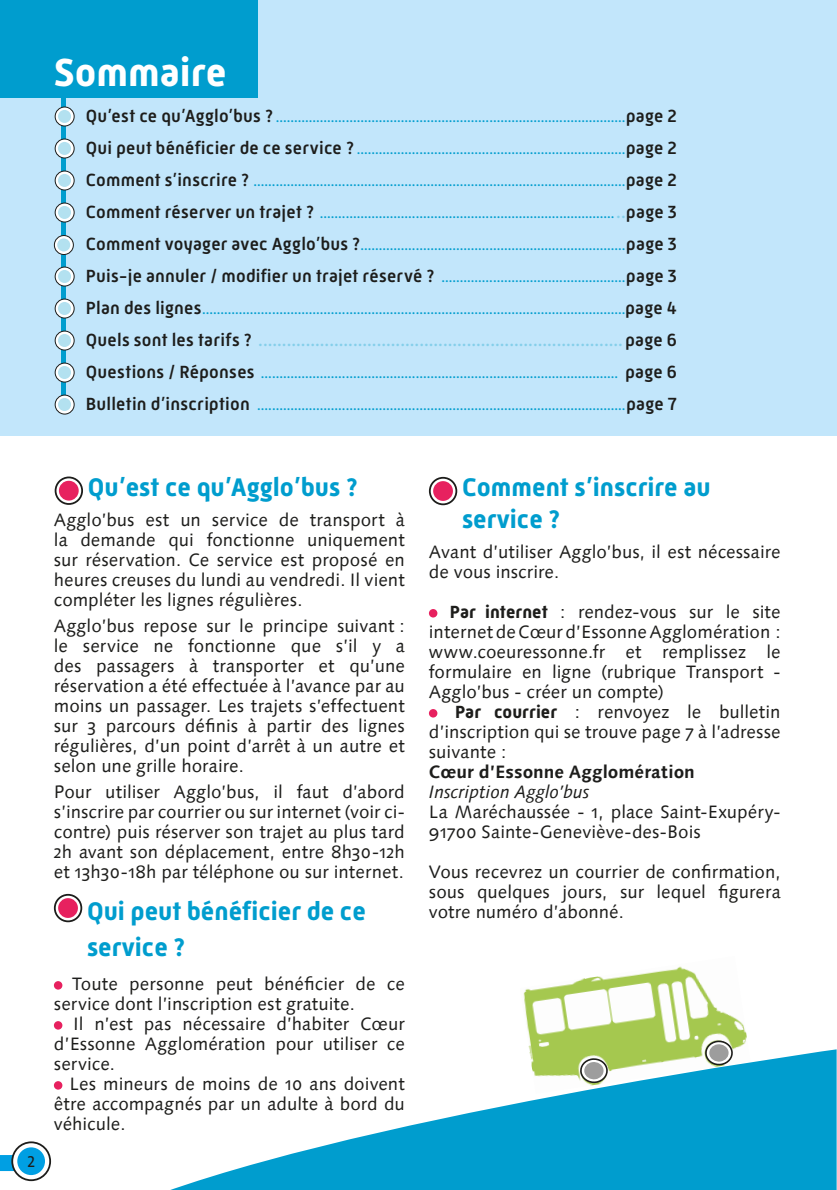
<style>
.page{position:relative;width:837px;height:1190px;background:#fff}
.page>*{position:absolute;margin:0;border:0;box-sizing:border-box;transform-origin:0 0}
.Titres{font:700 40px "Mic 32 New";color:#fff}
.Titres-2{font:700 26px/36px "Mic 32 New";color:#009dce}
.Texte_courant{font:18px/20px "Linotype Syntax Os F";color:#1d1d1b;text-align:justify}
.Texte_courant-2{font:500 18px "Mic 32 New";letter-spacing:.015em;color:#85cfea}
.Texte_courant-3{font:700 18px "Linotype Syntax Os F";color:#1d1d1b}
.Texte_courant-4{font:italic 18px "Linotype Syntax Os F";letter-spacing:-.01em;color:#1d1d1b}
.t1{font:16px "The Sans Caps";color:#1d1d1b}
.Texte_courant-5{font:500 14px "Mic 32 New";color:#009dce}
.s1{font-size:18px;color:#1d1d1b}
.s2{font-size:18px;color:#85cfea}
.s3{color:#1d1d1b}
.s4{font-family:"Mic 32 New";font-weight:700}
</style>
<div class="page">
<div style="left:0;top:1155px;width:20px;height:16px;background:#009fe3"></div>
<svg style="left:12px;top:1142px;width:38px;height:38px"></svg>
<div style="left:11px;top:1141px;width:40px;height:40px;border:2px solid #1d1d1b;border-radius:50%"></div>
<div style="left:17px;top:1147px;width:28px;height:28px;background:#009fe3;border-radius:50%"></div>
<div style="left:0;top:0;width:836px;height:436px;background:#c2e6fb"></div>
<svg style="left:62px;top:98px;width:4px;height:296px"></svg>
<div style="left:0;top:0;width:258px;height:98px;background:#009dce"></div>
<svg style="left:55px;top:107px;width:19px;height:19px"></svg>
<div style="left:55px;top:106px;width:20px;height:20px;border:1px solid #1d1d1b;border-radius:50%"></div>
<svg style="left:58px;top:110px;width:13px;height:13px"></svg>
<svg style="left:55px;top:139px;width:19px;height:19px"></svg>
<div style="left:55px;top:138px;width:20px;height:20px;border:1px solid #1d1d1b;border-radius:50%"></div>
<svg style="left:58px;top:142px;width:13px;height:13px"></svg>
<svg style="left:55px;top:171px;width:19px;height:19px"></svg>
<div style="left:55px;top:170px;width:20px;height:20px;border:1px solid #1d1d1b;border-radius:50%"></div>
<svg style="left:58px;top:174px;width:13px;height:13px"></svg>
<svg style="left:55px;top:203px;width:19px;height:19px"></svg>
<div style="left:55px;top:202px;width:20px;height:20px;border:1px solid #1d1d1b;border-radius:50%"></div>
<svg style="left:58px;top:206px;width:13px;height:13px"></svg>
<svg style="left:55px;top:267px;width:19px;height:19px"></svg>
<div style="left:55px;top:266px;width:20px;height:20px;border:1px solid #1d1d1b;border-radius:50%"></div>
<svg style="left:58px;top:270px;width:13px;height:13px"></svg>
<svg style="left:55px;top:299px;width:19px;height:19px"></svg>
<div style="left:55px;top:298px;width:20px;height:20px;border:1px solid #1d1d1b;border-radius:50%"></div>
<svg style="left:58px;top:302px;width:13px;height:13px"></svg>
<svg style="left:55px;top:331px;width:19px;height:19px"></svg>
<div style="left:55px;top:330px;width:20px;height:20px;border:1px solid #1d1d1b;border-radius:50%"></div>
<svg style="left:58px;top:334px;width:13px;height:13px"></svg>
<svg style="left:55px;top:363px;width:19px;height:19px"></svg>
<div style="left:55px;top:362px;width:20px;height:20px;border:1px solid #1d1d1b;border-radius:50%"></div>
<svg style="left:58px;top:366px;width:13px;height:13px"></svg>
<svg style="left:55px;top:395px;width:19px;height:19px"></svg>
<div style="left:55px;top:394px;width:20px;height:20px;border:1px solid #1d1d1b;border-radius:50%"></div>
<svg style="left:58px;top:398px;width:13px;height:13px"></svg>
<div style="left:54px;top:981px;width:8px;height:8px;background:#e7215f;border-radius:50%"></div>
<div style="left:54px;top:1021px;width:8px;height:8px;background:#e7215f;border-radius:50%"></div>
<div style="left:54px;top:1081px;width:8px;height:8px;background:#e7215f;border-radius:50%"></div>
<svg style="left:56px;top:477px;width:26px;height:27px"></svg>
<div style="left:55px;top:476px;width:28px;height:29px;border:2px solid #1d1d1b;border-radius:50%"></div>
<div style="left:59px;top:481px;width:20px;height:19px;background:#e7215f;border-radius:50%"></div>
<div style="left:429px;top:609px;width:8px;height:8px;background:#e7215f;border-radius:50%"></div>
<div style="left:429px;top:709px;width:8px;height:8px;background:#e7215f;border-radius:50%"></div>
<svg style="left:430px;top:478px;width:26px;height:26px"></svg>
<div style="left:429px;top:477px;width:28px;height:28px;border:2px solid #1d1d1b;border-radius:50%"></div>
<div style="left:433px;top:481px;width:20px;height:20px;background:#e7215f;border-radius:50%"></div>
<svg style="left:55px;top:895px;width:26px;height:26px"></svg>
<div style="left:54px;top:894px;width:28px;height:28px;border:2px solid #1d1d1b;border-radius:50%"></div>
<div style="left:58px;top:898px;width:20px;height:20px;background:#e7215f;border-radius:50%"></div>
<svg style="left:170px;top:1049px;width:666px;height:141px;fill:#009dce"></svg>
<img style="left:520px;top:966px;width:230px;height:127px">
<svg style="left:705px;top:1040px;width:28px;height:26px"></svg>
<svg style="left:580px;top:1058px;width:28px;height:26px"></svg>
<svg style="left:54px;top:235px;width:19px;height:19px"></svg>
<div style="left:54px;top:235px;width:20px;height:20px;border:1px solid #1d1d1b;border-radius:50%"></div>
<svg style="left:57px;top:238px;width:13px;height:13px"></svg>
<svg style="left:805px;top:1154px;width:12px;height:36px"></svg>
<p class="Titres" style="left:54px;top:49px;width:174px">Sommaire</p>
<p class="Texte_courant-5" style="left:86px;top:109px;width:592px"><span class="s1">Qu’est ce qu’Agglo’bus ?</span> ...............................................................................................<span class="s1">page 2</span></p>
<p class="Texte_courant-5" style="left:86px;top:141px;width:592px"><span class="s1">Qui peut bénéficier de ce service ?</span> .........................................................................<span class="s1">page 2</span></p>
<p class="Texte_courant-5" style="left:86px;top:173px;width:592px"><span class="s1">Comment s’inscrire ?</span> .....................................................................................................<span class="s1">page 2</span></p>
<p class="Texte_courant-5" style="left:86px;top:205px;width:592px"><span class="s1">Comment réserver un trajet ?</span> ................................................................................<span class="s2">..</span><span class="s1">page 3</span></p>
<p class="Texte_courant-5" style="left:86px;top:237px;width:592px"><span class="s1">Comment voyager avec Agglo’bus ?</span>........................................................................<span class="s1">page 3</span></p>
<p class="Texte_courant-5" style="left:86px;top:269px;width:592px"><span class="s1">Puis-je annuler / modifier un trajet réservé ?</span> ..................................................<span class="s1">page 3</span></p>
<p class="Texte_courant-5" style="left:86px;top:301px;width:592px"><span class="s1">Plan des lignes</span>...................................................................................................................<span class="s1">page 4</span></p>
<p class="Texte_courant-2" style="left:86px;top:330px;width:592px"><span class="s3">Quels sont les tarifs ?</span> .............................................................................<span class="s3">page 6</span></p>
<p class="Texte_courant-5" style="left:86px;top:365px;width:592px"><span class="s1">Questions / Réponses</span> ................................................................................................. <span class="s1">page 6</span></p>
<p class="Texte_courant-5" style="left:86px;top:397px;width:592px"><span class="s1">Bulletin d’inscription</span> ....................................................................................................<span class="s1">page 7</span></p>
<p class="t1" style="left:27px;top:1151px;width:10px">2</p>
<p class="Titres-2" style="left:88px;top:469px;width:271px">Qu’est ce qu’Agglo’bus ?</p>
<p class="Texte_courant" style="left:54px;top:510px;width:352px">Agglo’bus est un service de transport à la demande qui fonctionne uniquement sur réservation. Ce service est proposé en heures creuses du lundi au vendredi. Il vient compléter les lignes régulières.</p>
<p class="Texte_courant" style="left:54px;top:616px;width:352px">Agglo’bus repose sur le principe suivant : le service ne fonctionne que s’il y a des passagers à transporter et qu’une réservation a été effectuée à l’avance par au moins un passager. Les trajets s’effectuent sur 3 parcours définis à partir des lignes régulières, d’un point d’arrêt à un autre et selon une grille horaire.</p>
<p class="Texte_courant" style="left:54px;top:782px;width:352px">Pour utiliser Agglo’bus, il faut d’abord s’inscrire par courrier ou sur internet (voir ci&shy;contre) puis réserver son trajet au plus tard 2h avant son déplacement, entre 8h30-12h et 13h30-18h par téléphone ou sur internet.</p>
<p class="Titres-2" style="left:87px;top:893px;width:280px">Qui peut bénéficier de ce service ?</p>
<p class="Texte_courant" style="left:54px;top:973px;width:352px;text-indent:18px">Toute personne peut bénéficier de ce service dont l’inscription est gratuite.</p>
<p class="Texte_courant" style="left:54px;top:1013px;width:352px;text-indent:19px">Il n’est pas nécessaire d’habiter Cœur d’Essonne Agglomération pour utiliser ce service.</p>
<p class="Texte_courant" style="left:54px;top:1073px;width:352px;text-indent:16px">Les mineurs de moins de 10 ans doivent être accompagnés par un adulte à bord du véhicule.</p>
<p class="Titres-2" style="left:462px;top:472px;width:250px;line-height:31.2px">Comment s’inscrire au service ?</p>
<p class="Texte_courant" style="left:429px;top:541px;width:353px">Avant d’utiliser Agglo’bus, il est nécessaire de vous inscrire.</p>
<p class="Texte_courant" style="left:429px;top:601px;width:353px;text-align:right"><span class="s4">Par internet</span> : rendez-vous sur le site internet de Cœur d’Essonne Agglomération :</p>
<p class="Texte_courant" style="left:429px;top:641px;width:353px">www.coeuressonne.fr et remplissez le formulaire en ligne (rubrique Transport - Agglo’bus - créer un compte)</p>
<p class="Texte_courant" style="left:429px;top:701px;width:353px;text-indent:26px"><span class="s4">Par courrier</span> : renvoyez le bulletin d’inscription qui se trouve page 7 à l’adresse suivante :</p>
<p class="Texte_courant-3" style="left:429px;top:760px;width:267px">Cœur d’Essonne Agglomération</p>
<p class="Texte_courant-4" style="left:429px;top:781px;width:162px">Inscription Agglo’bus</p>
<p class="Texte_courant" style="left:429px;top:801px;width:353px">La Maréchaussée - 1, place Saint-Exupéry-<br>91700 Sainte-Geneviève-des-Bois</p>
<p class="Texte_courant" style="left:429px;top:861px;width:353px">Vous recevrez un courrier de confirmation, sous quelques jours, sur lequel figurera votre numéro d’abonné.</p>
</div>
